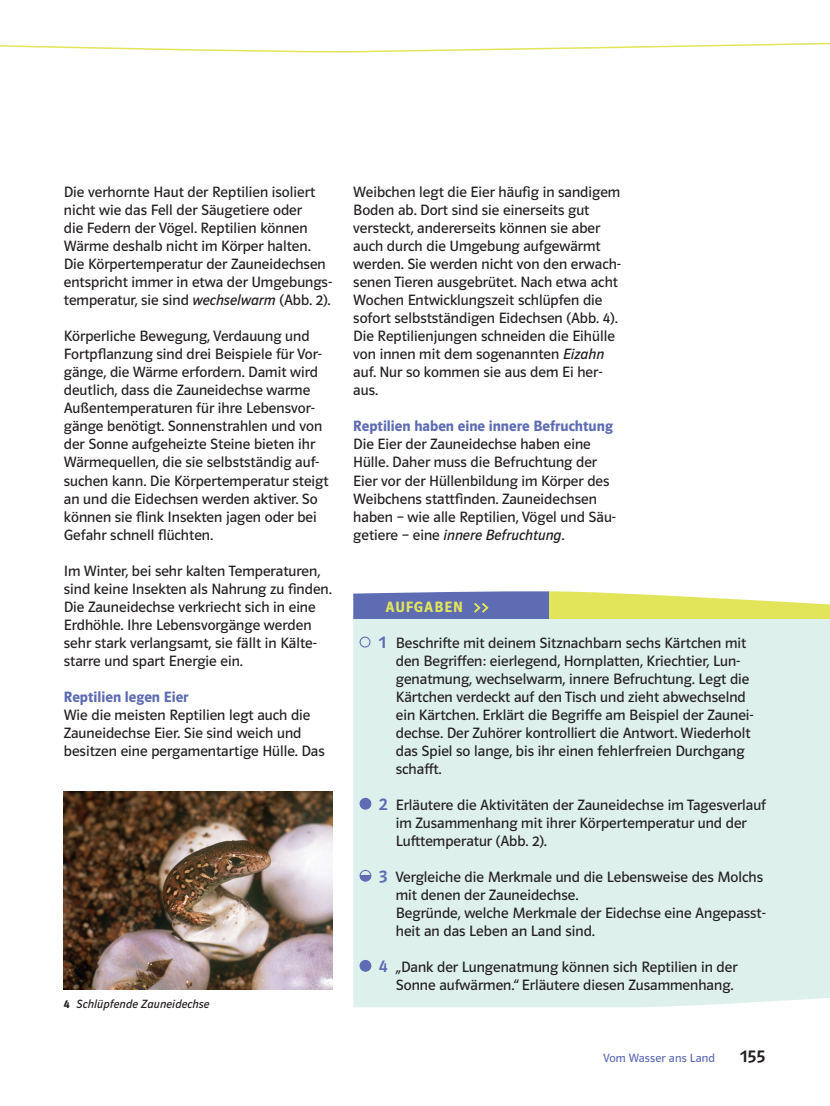
<style>
.page{position:relative;width:830px;height:1106px;background:#fff}
.page>*{position:absolute;margin:0;border:0;box-sizing:border-box;transform-origin:0 0}
.t1{font:18px "Polo ST11 K Krftg";color:#231f20}
.t2{font:15px/18px "Polo ST11 K Buch";color:#231f20}
.t3{font:15px "Polo ST11 K Hfett";color:#5d6cb3}
.t4{font:15px "Polo ST11 K Buch Kursiv";color:#231f20}
.t5{font:15px "Polo ST11 K Hfett";letter-spacing:.06em;color:#e2e55a}
.t6{font:12px "Polo ST11 K Buch Kursiv";letter-spacing:.01em;color:#231f20}
.t7{font:12px "Polo ST11 K Buch";letter-spacing:.01em;color:#5d6cb3}
.s1{font-family:"Polo ST11 K Buch Kursiv"}
.s2{font-family:"Polo ST11 K Hfett"}
.s3{font-family:"Polo ST11 K Buch"}
.s4{font-family:"Letter Gothic Std";font-weight:700;font-size:12px}
.s5{font-family:"Polo ST11 K Krftg";font-size:18px;color:#5d6cb3}
</style>
<div class="page">
<svg style="left:0;top:42px;width:829px;height:11px"></svg>
<div style="left:353px;top:619px;width:476px;height:388px;background:#ddf0ec"></div>
<svg style="left:549px;top:591px;width:280px;height:28px;fill:#e2e55a"></svg>
<div style="left:353px;top:591px;width:196px;height:28px;background:#5d6cb3"></div>
<svg style="left:474px;top:603px;width:14px;height:10px"></svg>
<div style="left:360px;top:637px;width:10px;height:10px;background:#ddf0ec;border-radius:50%"></div>
<div style="left:359px;top:636px;width:11px;height:11px;border:1px solid #5d6cb3;border-radius:50%"></div>
<div style="left:360px;top:798px;width:10px;height:11px;background:#5d6cb3;border-radius:50%"></div>
<div style="left:360px;top:803px;width:10px;height:6px;background:#5d6cb3"></div>
<div style="left:359px;top:797px;width:12px;height:12px;border:1px solid #5d6cb3;border-radius:50%"></div>
<svg style="left:360px;top:875px;width:10px;height:6px"></svg>
<div style="left:359px;top:869px;width:12px;height:12px;border:1px solid #5d6cb3;border-radius:50%"></div>
<div style="left:360px;top:960px;width:10px;height:11px;background:#5d6cb3;border-radius:50%"></div>
<div style="left:360px;top:965px;width:10px;height:6px;background:#5d6cb3"></div>
<div style="left:359px;top:959px;width:12px;height:12px;border:1px solid #5d6cb3;border-radius:50%"></div>
<img style="left:64px;top:791px;width:268px;height:198px">
<p class="t2" style="left:64px;top:183px;width:269px">Die verhornte Haut der Reptilien isoliert nicht wie das Fell der Säugetiere oder<br>die Federn der Vögel. Reptilien können Wärme deshalb nicht im Körper halten.<br>Die Körpertemperatur der Zauneidechsen entspricht immer in etwa der Umgebungs&shy;temperatur, sie sind <span class="s1">wechselwarm</span> (Abb. 2).</p>
<p class="t2" style="left:64px;top:327px;width:266px">Körperliche Bewegung, Verdauung und Fortpflanzung sind drei Beispiele für Vor&shy;gänge, die Wärme erfordern. Damit wird deutlich, dass die Zauneidechse warme Außentemperaturen für ihre Lebensvor&shy;gänge benötigt. Sonnenstrahlen und von der Sonne aufgeheizte Steine bieten ihr Wärmequellen, die sie selbstständig auf&shy;suchen kann. Die Körpertemperatur steigt an und die Eidechsen werden aktiver. So können sie flink Insekten jagen oder bei Gefahr schnell flüchten.</p>
<p class="t2" style="left:64px;top:561px;width:269px">Im Winter, bei sehr kalten Temperaturen, sind keine Insekten als Nahrung zu finden.<br>Die Zauneidechse verkriecht sich in eine Erdhöhle. Ihre Lebensvorgänge werden sehr stark verlangsamt, sie fällt in Kälte&shy;starre und spart Energie ein.</p>
<p class="t3" style="left:64px;top:688px;width:126px">Reptilien legen Eier</p>
<p class="t2" style="left:64px;top:705px;width:262px">Wie die meisten Reptilien legt auch die<br>Zauneidechse Eier. Sie sind weich und besitzen eine pergamentartige Hülle. Das</p>
<p class="t6" style="left:64px;top:997px;width:147px"><span class="s2">4</span> Schlüpfende Zauneidechse</p>
<p class="t2" style="left:353px;top:183px;width:269px">Weibchen legt die Eier häufig in sandigem Boden ab. Dort sind sie einerseits gut versteckt, andererseits können sie aber auch durch die Umgebung aufgewärmt werden. Sie werden nicht von den erwach&shy;senen Tieren ausgebrütet. Nach etwa acht Wochen Entwicklungszeit schlüpfen die sofort selbstständigen Eidechsen (Abb. 4).<br>Die Reptilienjungen schneiden die Eihülle von innen mit dem sogenannten <span class="s1">Eizahn </span>auf. Nur so kommen sie aus dem Ei her&shy;aus.</p>
<p class="t3" style="left:353px;top:418px;width:261px">Reptilien haben eine innere Befruchtung</p>
<p class="t2" style="left:353px;top:435px;width:264px">Die Eier der Zauneidechse haben eine Hülle. Daher muss die Befruchtung der Eier vor der Hüllenbildung im Körper des Weibchens stattfinden. Zauneidechsen haben – wie alle Reptilien, Vögel und Säu-</p>
<p class="t4" style="left:353px;top:526px;width:213px"><span class="s3">getiere – eine</span> innere Befruchtung<span class="s3">.</span></p>
<p class="t5" style="left:385px;top:598px;width:105px">AUFGABEN <span class="s4">&gt;&gt;</span></p>
<p class="t2" style="left:395px;top:633px;width:359px;text-indent:-17px"><span class="s5">1</span> Beschrifte mit deinem Sitznachbarn sechs Kärtchen mit den Begriffen: eierlegend, Hornplatten, Kriechtier, Lun&shy;genatmung, wechselwarm, innere Befruchtung. Legt die Kärtchen verdeckt auf den Tisch und zieht abwechselnd ein Kärtchen. Erklärt die Begriffe am Beispiel der Zaunei&shy;dechse. Der Zuhörer kontrolliert die Antwort. Wiederholt das Spiel so lange, bis ihr einen fehlerfreien Durchgang schafft.</p>
<p class="t2" style="left:395px;top:795px;width:371px;text-indent:-17px"><span class="s5">2</span> Erläutere die Aktivitäten der Zauneidechse im Tagesverlauf im Zusammenhang mit ihrer Körpertemperatur und der<br>Lufttemperatur (Abb. 2).</p>
<p class="t2" style="left:395px;top:867px;width:371px;text-indent:-17px"><span class="s5">3</span> Vergleiche die Merkmale und die Lebensweise des Molchs mit denen der Zauneidechse.<br>Begründe, welche Merkmale der Eidechse eine Angepasst&shy;heit an das Leben an Land sind.</p>
<p class="t2" style="left:378px;top:957px;width:360px;text-align:right"><span class="s5">4</span> „Dank der Lungenatmung können sich Reptilien in der<br>Sonne aufwärmen.“ Erläutere diesen Zusammenhang.</p>
<p class="t7" style="left:602px;top:1051px;width:113px">Vom Wasser ans Land</p>
<p class="t1" style="left:739px;top:1046px;width:26px">155</p>
</div>
